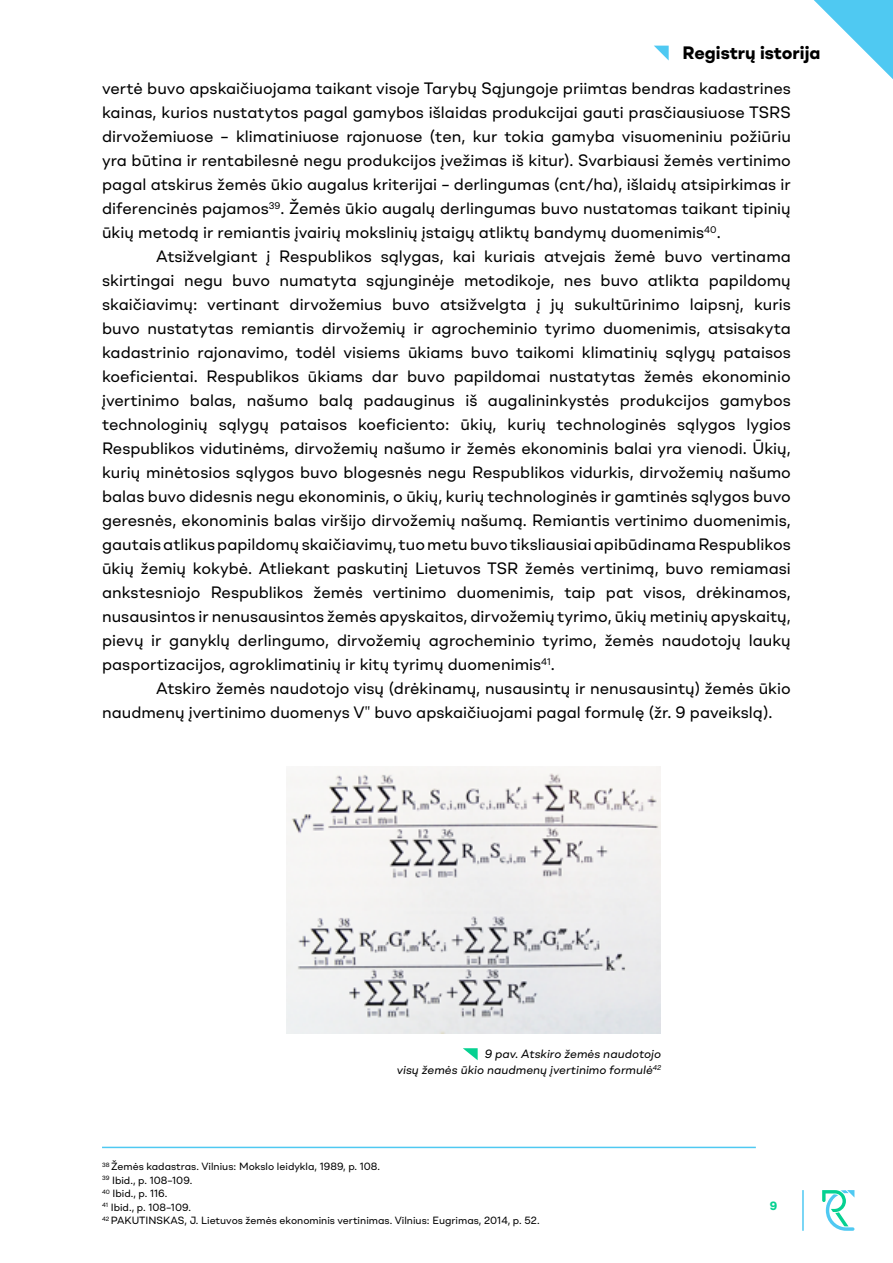
<style>
.page{position:relative;width:893px;height:1263px;background:#fff}
.page>*{position:absolute;margin:0;border:0;box-sizing:border-box;transform-origin:0 0}
.t1{font:700 18px "Shape";color:#000}
.t2{font:16.5px/24px "Shape";color:#000;text-align:right}
.t3{font:italic 12px "Shape";color:#000}
.t4{font:700 12px "Shape";color:#05d191}
.t5{font:10.5px "Shape";color:#000}
.t6{font:9.6px "Shape";color:#000}
.t7{font:italic 7.05px "Shape";color:#000}
.t8{font:6.15px "Shape";color:#000}
.s1{font-size:16.5px}
.s2{font-family:"Adobe Hebrew"}
</style>
<div class="page">
<svg style="left:814px;top:0;width:79px;height:79px"></svg>
<svg style="left:654px;top:46px;width:15px;height:14px"></svg>
<svg style="left:822px;top:1190px;width:32px;height:41px"></svg>
<hr style="left:802px;top:1190px;width:2px;height:41px;background:#4fc9f2">
<img style="left:287px;top:767px;width:373px;height:267px">
<svg style="left:463px;top:1048px;width:15px;height:12px"></svg>
<hr style="left:102px;top:1147px;width:654px;height:1px;background:#4fc9f2">
<p class="t1" style="left:682px;top:40px;width:140px">Registrų istorija</p>
<p class="t2" style="left:102px;top:76px;width:690px">vertė buvo apskaičiuojama taikant visoje Tarybų Sąjungoje priimtas bendras kadastrines kainas, kurios nustatytos pagal gamybos išlaidas produkcijai gauti prasčiausiuose TSRS dirvožemiuose – klimatiniuose rajonuose (ten, kur tokia gamyba visuomeniniu požiūriu yra būtina ir rentabilesnė negu produkcijos įvežimas iš kitur .) Svarbiausi žemės vertinimo pagal atskirus žemės ūkio augalus kriterijai – derlingumas (cnt/ha ,) išlaidų atsipirkimas ir Žemės ūkio augalų derlingumas buvo nustatomas taikant tipinių</p>
<p class="t6" style="left:269px;top:199px;width:17px">39<span class="s1">.</span></p>
<p class="t2" style="left:102px;top:196px;width:168px">diferencinės pajamos</p>
<p class="t6" style="left:704px;top:223px;width:18px">40<span class="s1">.</span></p>
<p class="t2" style="left:102px;top:220px;width:604px">ūkių metodą ir remiantis įvairių mokslinių įstaigų atliktų bandymų duomenimis</p>
<p class="t2" style="left:156px;top:244px;width:103px">Atsižvelgiant</p>
<p class="t2" style="left:266px;top:244px;width:5px">į</p>
<p class="t2" style="left:279px;top:244px;width:94px">Respublikos</p>
<p class="t2" style="left:381px;top:244px;width:65px">sąlygas,</p>
<p class="t2" style="left:453px;top:244px;width:24px">kai</p>
<p class="t2" style="left:484px;top:244px;width:53px">kuriais</p>
<p class="t2" style="left:544px;top:244px;width:63px">atvejais</p>
<p class="t2" style="left:614px;top:244px;width:43px">žemė</p>
<p class="t2" style="left:665px;top:244px;width:39px">buvo</p>
<p class="t2" style="left:711px;top:244px;width:81px">vertinama</p>
<p class="t2" style="left:102px;top:268px;width:74px">skirtingai</p>
<p class="t2" style="left:184px;top:268px;width:40px">negu</p>
<p class="t2" style="left:232px;top:268px;width:39px">buvo</p>
<p class="t2" style="left:280px;top:268px;width:79px">numatyta</p>
<p class="t2" style="left:366px;top:268px;width:90px">sąjunginėje</p>
<p class="t2" style="left:464px;top:268px;width:92px">metodikoje,</p>
<p class="t2" style="left:564px;top:268px;width:29px">nes</p>
<p class="t2" style="left:601px;top:268px;width:39px">buvo</p>
<p class="t2" style="left:648px;top:268px;width:53px">atlikta</p>
<p class="t2" style="left:709px;top:268px;width:84px">papildomų</p>
<p class="t2" style="left:102px;top:292px;width:97px">skaičiavimų:</p>
<p class="t2" style="left:207px;top:292px;width:74px">vertinant</p>
<p class="t2" style="left:290px;top:292px;width:94px">dirvožemius</p>
<p class="t2" style="left:392px;top:292px;width:39px">buvo</p>
<p class="t2" style="left:440px;top:292px;width:88px">atsižvelgta</p>
<p class="t2" style="left:537px;top:292px;width:5px">į</p>
<p class="t2" style="left:551px;top:292px;width:15px">jų</p>
<p class="t2" style="left:575px;top:292px;width:107px">sukultūrinimo</p>
<p class="t2" style="left:690px;top:292px;width:56px">laipsnį,</p>
<p class="t2" style="left:754px;top:292px;width:38px">kuris</p>
<p class="t2" style="left:102px;top:316px;width:39px">buvo</p>
<p class="t2" style="left:147px;top:316px;width:88px">nustatytas</p>
<p class="t2" style="left:241px;top:316px;width:75px">remiantis</p>
<p class="t2" style="left:322px;top:316px;width:86px">dirvožemių</p>
<p class="t2" style="left:413px;top:316px;width:12px">ir</p>
<p class="t2" style="left:431px;top:316px;width:166px">agrocheminio tyrimo</p>
<p class="t2" style="left:603px;top:316px;width:99px">duomenimis,</p>
<p class="t2" style="left:708px;top:316px;width:84px">atsisakyta</p>
<p class="t2" style="left:102px;top:340px;width:89px">kadastrinio</p>
<p class="t2" style="left:198px;top:340px;width:92px">rajonavimo,</p>
<p class="t2" style="left:296px;top:340px;width:42px">todėl</p>
<p class="t2" style="left:343px;top:340px;width:58px">visiems</p>
<p class="t2" style="left:408px;top:340px;width:57px">ūkiams</p>
<p class="t2" style="left:471px;top:340px;width:39px">buvo</p>
<p class="t2" style="left:516px;top:340px;width:59px">taikomi</p>
<p class="t2" style="left:582px;top:340px;width:77px">klimatinių</p>
<p class="t2" style="left:665px;top:340px;width:52px">sąlygų</p>
<p class="t2" style="left:724px;top:340px;width:69px">pataisos</p>
<p class="t2" style="left:102px;top:364px;width:97px">koeficientai.</p>
<p class="t2" style="left:207px;top:364px;width:94px">Respublikos</p>
<p class="t2" style="left:308px;top:364px;width:57px">ūkiams</p>
<p class="t2" style="left:372px;top:364px;width:28px">dar</p>
<p class="t2" style="left:407px;top:364px;width:39px">buvo</p>
<p class="t2" style="left:454px;top:364px;width:88px">papildomai</p>
<p class="t2" style="left:549px;top:364px;width:88px">nustatytas</p>
<p class="t2" style="left:644px;top:364px;width:51px">žemės</p>
<p class="t2" style="left:702px;top:364px;width:90px">ekonominio</p>
<p class="t2" style="left:102px;top:388px;width:79px">įvertinimo</p>
<p class="t2" style="left:190px;top:388px;width:48px">balas,</p>
<p class="t2" style="left:247px;top:388px;width:63px">našumo</p>
<p class="t2" style="left:319px;top:388px;width:36px">balą</p>
<p class="t2" style="left:364px;top:388px;width:93px">padauginus</p>
<p class="t2" style="left:465px;top:388px;width:14px">iš</p>
<p class="t2" style="left:488px;top:388px;width:123px">augalininkystės</p>
<p class="t2" style="left:620px;top:388px;width:91px">produkcijos</p>
<p class="t2" style="left:720px;top:388px;width:73px">gamybos</p>
<p class="t2" style="left:358px;top:412px;width:93px">koeficiento:</p>
<p class="t2" style="left:102px;top:412px;width:107px">technologinių</p>
<p class="t2" style="left:102px;top:436px;width:690px">Respublikos vidutinėms, dirvožemių našumo ir žemės ekonominis balai yra vienodi. Ūkių,</p>
<p class="t2" style="left:102px;top:460px;width:690px">kurių minėtosios sąlygos buvo blogesnės negu Respublikos vidurkis, dirvožemių našumo</p>
<p class="t2" style="left:102px;top:484px;width:690px">balas buvo didesnis negu ekonominis o, ūkių, kurių technologinės ir gamtinės sąlygos buvo</p>
<p class="t2" style="left:102px;top:508px;width:690px">geresnės, ekonominis balas viršijo dirvožemių našumą. Remiantis vertinimo duomenimis,</p>
<p class="t2" style="left:102px;top:532px;width:690px">gautaisatlikuspapildomųskaičiavimų,tuometubuvotiksliausiaiapibūdinamaRespublikos</p>
<p class="t2" style="left:102px;top:556px;width:690px">ūkių žemių kokybė. Atliekant paskutinį Lietuvos TSR žemės vertinimą, buvo remiamasi</p>
<p class="t2" style="left:696px;top:580px;width:96px">drėkinamos,</p>
<p class="t2" style="left:219px;top:412px;width:52px">sąlygų</p>
<p class="t2" style="left:461px;top:412px;width:38px">ūkių,</p>
<p class="t2" style="left:508px;top:412px;width:40px">kurių</p>
<p class="t2" style="left:557px;top:412px;width:111px">technologinės</p>
<p class="t2" style="left:677px;top:412px;width:60px">sąlygos</p>
<p class="t2" style="left:747px;top:412px;width:46px">lygios</p>
<p class="t2" style="left:280px;top:412px;width:69px">pataisos</p>
<p class="t2" style="left:102px;top:580px;width:100px">ankstesniojo</p>
<p class="t2" style="left:102px;top:604px;width:690px">nusausintos ir nenusausintos žemės apyskaitos, dirvožemiųtyrimo, ūkių metinių apyskaitų,</p>
<p class="t2" style="left:749px;top:628px;width:44px">laukų</p>
<p class="t2" style="left:211px;top:580px;width:94px">Respublikos</p>
<p class="t2" style="left:457px;top:580px;width:99px">duomenimis,</p>
<p class="t2" style="left:314px;top:580px;width:51px">žemės</p>
<p class="t2" style="left:373px;top:580px;width:75px">vertinimo</p>
<p class="t2" style="left:564px;top:580px;width:33px">taip</p>
<p class="t2" style="left:643px;top:580px;width:44px">visos,</p>
<p class="t2" style="left:606px;top:580px;width:29px">pat</p>
<p class="t2" style="left:169px;top:628px;width:62px">ganyklų</p>
<p class="t2" style="left:238px;top:628px;width:93px">derlingumo,</p>
<p class="t2" style="left:337px;top:628px;width:86px">dirvožemių</p>
<p class="t2" style="left:429px;top:628px;width:170px">agrocheminio tyrimo,</p>
<p class="t2" style="left:662px;top:628px;width:81px">naudotojų</p>
<p class="t2" style="left:605px;top:628px;width:51px">žemės</p>
<p class="t2" style="left:102px;top:628px;width:43px">pievų</p>
<p class="t2" style="left:151px;top:628px;width:12px">ir</p>
<p class="t6" style="left:541px;top:655px;width:15px">41<span class="s1">.</span></p>
<p class="t2" style="left:102px;top:652px;width:441px">pasportizacijos, agroklimatinių ir kitų tyrimų duomenimis</p>
<p class="t2" style="left:156px;top:676px;width:636px">Atskiro žemės naudotojo visų (drėkinamų, nusausintų ir nenusausintų) žemės ūkio</p>
<p class="t2" style="left:102px;top:700px;width:672px">naudmenų įvertinimo duomenys V<span class="s2">"</span> buvo apskaičiuojami pagal formulę (žr 9. paveikslą .(</p>
<p class="t3" style="left:485px;top:1046px;width:178px">9 pav. Atskiro žemės naudotojo</p>
<p class="t7" style="left:653px;top:1063px;width:10px">42</p>
<p class="t3" style="left:397px;top:1062px;width:258px">visų žemės ūkio naudmenų įvertinimo formulė</p>
<p class="t5" style="left:111px;top:1160px;width:271px">Žemės kadastras. Vilnius: Mokslo leidykla, 1989, .p 108.</p>
<p class="t8" style="left:102px;top:1161px;width:9px">38</p>
<p class="t8" style="left:102px;top:1174px;width:9px">39</p>
<p class="t5" style="left:112px;top:1173px;width:82px">Ibid .p. , 108–109.</p>
<p class="t8" style="left:102px;top:1188px;width:9px">40</p>
<p class="t5" style="left:113px;top:1187px;width:56px">Ibid .p. , 116.</p>
<p class="t8" style="left:102px;top:1201px;width:8px">41</p>
<p class="t5" style="left:111px;top:1200px;width:82px">Ibid .p. , 108–109.</p>
<p class="t8" style="left:102px;top:1215px;width:9px">42</p>
<p class="t5" style="left:111px;top:1214px;width:430px">PAKUTINSKAS .J, Lietuvos žemės ekonominis vertinimas. Vilnius: Eugrimas, 2014, .p 52.</p>
<p class="t4" style="left:770px;top:1198px;width:9px">9</p>
</div>
